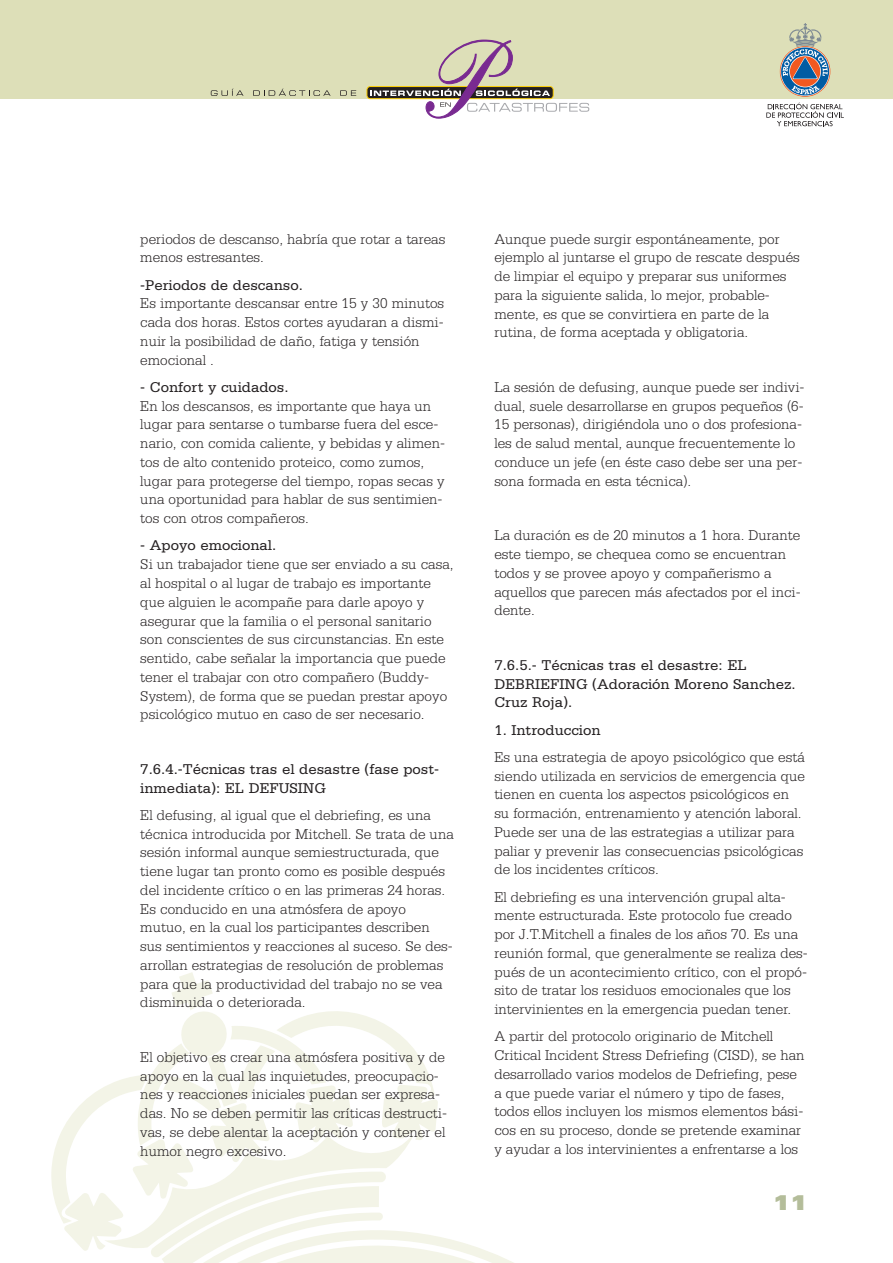
<style>
.page{position:relative;width:893px;height:1263px;background:#fff}
.page>*{position:absolute;margin:0;border:0;box-sizing:border-box;transform-origin:0 0}
.t1{font:900 expanded 21px "Univers";color:#b4bd9a}
.t2{font:300 15px/18.8px "Serifa";color:#231f20}
.t3{font:15px/18.8px "Serifa";color:#231f20}
</style>
<div class="page">
<div style="left:0;top:0;width:893px;height:99px;background:#dddfb8"></div>
<svg style="left:51px;top:1136px;width:463px;height:127px"></svg>
<svg style="left:60px;top:972px;width:378px;height:164px"></svg>
<svg style="left:780px;top:46px;width:50px;height:51px"></svg>
<svg style="left:781px;top:47px;width:49px;height:49px"></svg>
<div style="left:781px;top:47px;width:48px;height:48px;background:#015ca3;border-radius:50%"></div>
<svg style="left:789px;top:56px;width:32px;height:31px"></svg>
<svg style="left:790px;top:56px;width:30px;height:31px"></svg>
<svg style="left:791px;top:86px;width:29px;height:8px"></svg>
<svg style="left:783px;top:23px;width:45px;height:56px"></svg>
<svg style="left:766px;top:103px;width:78px;height:23px"></svg>
<svg style="left:211px;top:89px;width:33px;height:7px"></svg>
<svg style="left:253px;top:89px;width:78px;height:7px"></svg>
<svg style="left:340px;top:90px;width:16px;height:6px"></svg>
<svg style="left:370px;top:40px;width:219px;height:79px"></svg>
<p class="t2" style="left:140px;top:231px;width:307px">periodos de descanso, habría que rotar a tareas menos estresantes.</p>
<p class="t3" style="left:140px;top:277px;width:164px">-Periodos de descanso.</p>
<p class="t2" style="left:140px;top:295px;width:305px">Es importante descansar entre 15 y 30 minutos cada dos horas. Estos cortes ayudaran a dismi&shy;nuir la posibilidad de daño, fatiga y tensión emocional .</p>
<p class="t3" style="left:140px;top:379px;width:150px">- Confort y cuidados.</p>
<p class="t2" style="left:140px;top:398px;width:306px">En los descansos, es importante que haya un lugar para sentarse o tumbarse fuera del esce&shy;nario, con comida caliente, y bebidas y alimen&shy;tos de alto contenido proteico, como zumos, lugar para protegerse del tiempo, ropas secas y una oportunidad para hablar de sus sentimien&shy;tos con otros compañeros.</p>
<p class="t3" style="left:140px;top:537px;width:137px">- Apoyo emocional.</p>
<p class="t2" style="left:140px;top:556px;width:315px">Si un trabajador tiene que ser enviado a su casa, al hospital o al lugar de trabajo es importante que alguien le acompañe para darle apoyo y asegurar que la familia o el personal sanitario son conscientes de sus circunstancias. En este sentido, cabe señalar la importancia que puede tener el trabajar con otro compañero (Buddy-System), de forma que se puedan prestar apoyo psicológico mutuo en caso de ser necesario.</p>
<p class="t3" style="left:140px;top:761px;width:300px">7.6.4.-Técnicas tras el desastre (fase post&shy;inmediata): EL DEFUSING</p>
<p class="t2" style="left:140px;top:807px;width:315px">El defusing, al igual que el debriefing, es una técnica introducida por Mitchell. Se trata de una sesión informal aunque semiestructurada, que tiene lugar tan pronto como es posible después del incidente crítico o en las primeras 24 horas.<br>Es conducido en una atmósfera de apoyo mutuo, en la cual los participantes describen sus sentimientos y reacciones al suceso. Se des&shy;arrollan estrategias de resolución de problemas para que la productividad del trabajo no se vea disminuida o deteriorada.</p>
<p class="t2" style="left:140px;top:1049px;width:308px">El objetivo es crear una atmósfera positiva y de apoyo en la cual las inquietudes, preocupacio&shy;nes y reacciones iniciales puedan ser expresa&shy;das. No se deben permitir las críticas destructi&shy;vas, se debe alentar la aceptación y contener el humor negro excesivo.</p>
<p class="t2" style="left:494px;top:231px;width:307px">Aunque puede surgir espontáneamente, por ejemplo al juntarse el grupo de rescate después de limpiar el equipo y preparar sus uniformes para la siguiente salida, lo mejor, probable&shy;mente, es que se convirtiera en parte de la rutina, de forma aceptada y obligatoria.</p>
<p class="t2" style="left:494px;top:379px;width:312px">La sesión de defusing, aunque puede ser indivi&shy;dual, suele desarrollarse en grupos pequeños (6- 15 personas), dirigiéndola uno o dos profesiona&shy;les de salud mental, aunque frecuentemente lo conduce un jefe (en éste caso debe ser una per&shy;sona formada en esta técnica).</p>
<p class="t2" style="left:494px;top:527px;width:308px">La duración es de 20 minutos a 1 hora. Durante este tiempo, se chequea como se encuentran todos y se provee apoyo y compañerismo a aquellos que parecen más afectados por el inci&shy;dente.</p>
<p class="t3" style="left:494px;top:657px;width:303px">7.6.5.- Técnicas tras el desastre: EL<br>DEBRIEFING (Adoración Moreno Sanchez.<br>Cruz Roja).</p>
<p class="t3" style="left:494px;top:721px;width:108px">1. Introduccion</p>
<p class="t2" style="left:494px;top:749px;width:312px">Es una estrategia de apoyo psicológico que está siendo utilizada en servicios de emergencia que tienen en cuenta los aspectos psicológicos en su formación, entrenamiento y atención laboral.<br>Puede ser una de las estrategias a utilizar para paliar y prevenir las consecuencias psicológicas de los incidentes críticos.</p>
<p class="t2" style="left:494px;top:888px;width:315px">El debriefing es una intervención grupal alta&shy;mente estructurada. Este protocolo fue creado por J.T.Mitchell a finales de los años 70. Es una reunión formal, que generalmente se realiza des&shy;pués de un acontecimiento crítico, con el propó&shy;sito de tratar los residuos emocionales que los intervinientes en la emergencia puedan tener.</p>
<p class="t2" style="left:494px;top:1028px;width:312px">A partir del protocolo originario de Mitchell Critical Incident Stress Defriefing (CISD), se han desarrollado varios modelos de Defriefing, pese a que puede variar el número y tipo de fases, todos ellos incluyen los mismos elementos bási&shy;cos en su proceso, donde se pretende examinar y ayudar a los intervinientes a enfrentarse a los</p>
<h1 class="t1" style="left:773px;top:1195px;width:37px">11</h1>
</div>
